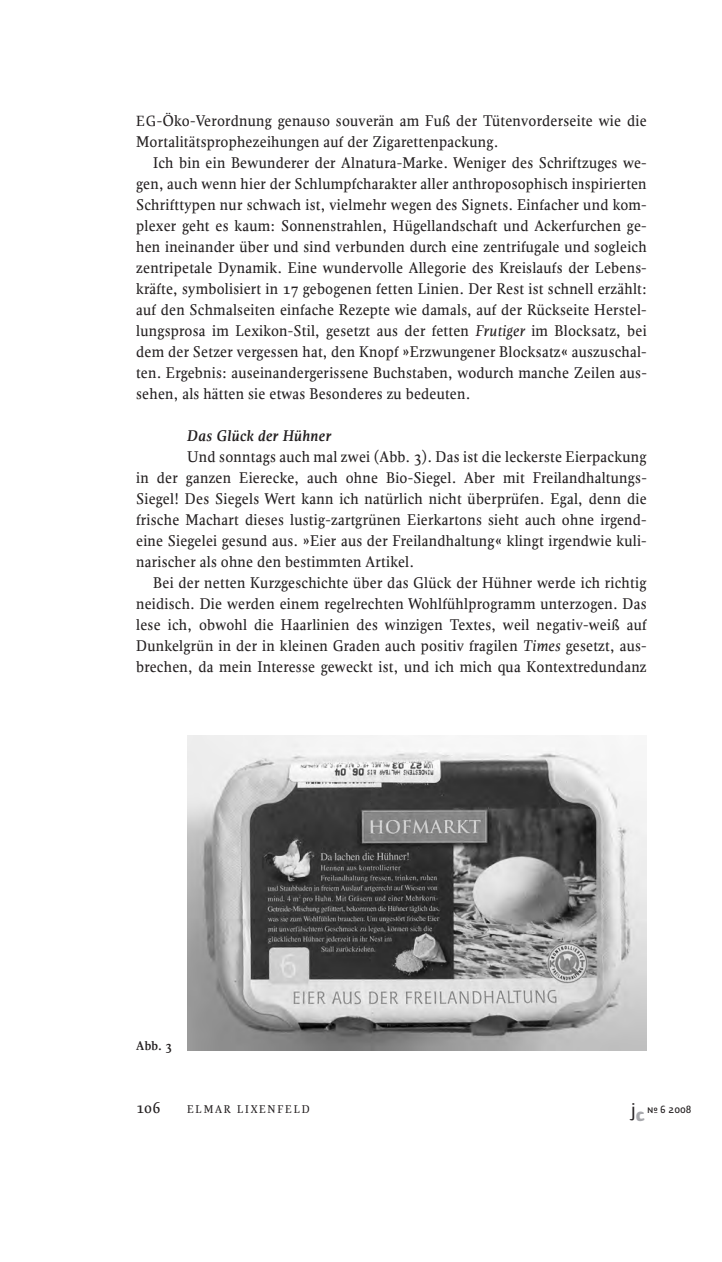
<style>
.page{position:relative;width:722px;height:1262px;background:#fff}
.page>*{position:absolute;margin:0;border:0;box-sizing:border-box;transform-origin:0 0}
.t1{font:18.75px "Utensil Roman Os F";color:#231f20}
.t2{font:16.5px/21px "Elzette Os F";letter-spacing:.01em;color:#231f20;text-align:justify}
.t3{font:italic 16.5px "Elzette Medium Osf";letter-spacing:.025em;color:#231f20}
.t4{font:13.5px "Elzette Medium Os F";color:#231f20}
.t5{font:12px "Elzette Os F";letter-spacing:.145em;color:#231f20}
.t6{font:11.25px "Utensil Roman Os F";color:#231f20}
.s1{font-size:15.75px}
.s2{font-family:"Elzette Osf";font-style:italic}
.s3{font-family:"Utensil Black Os F";color:#a8a9ad}
.s4{font-family:"Utensil Medium Os F";font-size:8.25px}
.s5{font-family:"Utensil Medium Os F";font-size:9px}
</style>
<div class="page">
<img style="left:187px;top:735px;width:459px;height:315px">
<p class="t2" style="left:136px;top:110px;width:512px"><span class="s1">EG</span>-Öko-Verordnung genauso souverän am Fuß der Tütenvorderseite wie die<br>Mortalitätsprophezeihungen auf der Zigarettenpackung.</p>
<p class="t2" style="left:136px;top:152px;width:512px;text-indent:17px">Ich bin ein Bewunderer der Alnatura-Marke. Weniger des Schriftzuges we&shy;gen, auch wenn hier der Schlumpfcharakter aller anthroposophisch inspirierten Schrifttypen nur schwach ist, vielmehr wegen des Signets. Einfacher und kom&shy;plexer geht es kaum: Sonnenstrahlen, Hügellandschaft und Ackerfurchen ge&shy;hen ineinander über und sind verbunden durch eine zentrifugale und sogleich zentripetale Dynamik. Eine wundervolle Allegorie des Kreislaufs der Lebens&shy;kräfte, symbolisiert in 17 gebogenen fetten Linien. Der Rest ist schnell erzählt: auf den Schmalseiten einfache Rezepte wie damals, auf der Rückseite Herstel&shy;lungsprosa im Lexikon-Stil, gesetzt aus der fetten <span class="s2">Frutiger</span> im Blocksatz, bei dem der Setzer vergessen hat, den Knopf »Erzwungener Blocksatz« auszuschal&shy;ten. Ergebnis: auseinandergerissene Buchstaben, wodurch manche Zeilen aus&shy;sehen, als hätten sie etwas Besonderes zu bedeuten.</p>
<p class="t3" style="left:187px;top:427px;width:146px">Das Glück der Hühner</p>
<p class="t2" style="left:136px;top:446px;width:512px;text-indent:51px">Und sonntags auch mal zwei (Abb. 3). Das ist die leckerste Eierpackung in der ganzen Eierecke, auch ohne Bio-Siegel. Aber mit Freilandhaltungs-Siegel! Des Siegels Wert kann ich natürlich nicht überprüfen. Egal, denn die frische Machart dieses lustig-zartgrünen Eierkartons sieht auch ohne irgend&shy;eine Siegelei gesund aus. »Eier aus der Freilandhaltung« klingt irgendwie kuli&shy;narischer als ohne den bestimmten Artikel.</p>
<p class="t2" style="left:136px;top:572px;width:512px;text-indent:17px">Bei der netten Kurzgeschichte über das Glück der Hühner werde ich richtig neidisch. Die werden einem regelrechten Wohlfühlprogramm unterzogen. Das lese ich, obwohl die Haarlinien des winzigen Textes, weil negativ-weiß auf Dunkelgrün in der in kleinen Graden auch positiv fragilen <span class="s2">Times</span> gesetzt, aus&shy;brechen, da mein Interesse geweckt ist, und ich mich qua Kontextredundanz</p>
<p class="t4" style="left:136px;top:1038px;width:37px">Abb. 3</p>
<p class="t2" style="left:136px;top:1097px;width:26px">106</p>
<p class="t5" style="left:187px;top:1103px;width:124px">ELMAR LIXENFELD</p>
<p class="t1" style="left:631px;top:1099px;width:15px">j<span class="s3">c</span></p>
<p class="t6" style="left:647px;top:1103px;width:45px"><span class="s4">N</span><sup>o</sup><span class="s5">_</span> 6 2008</p>
</div>
